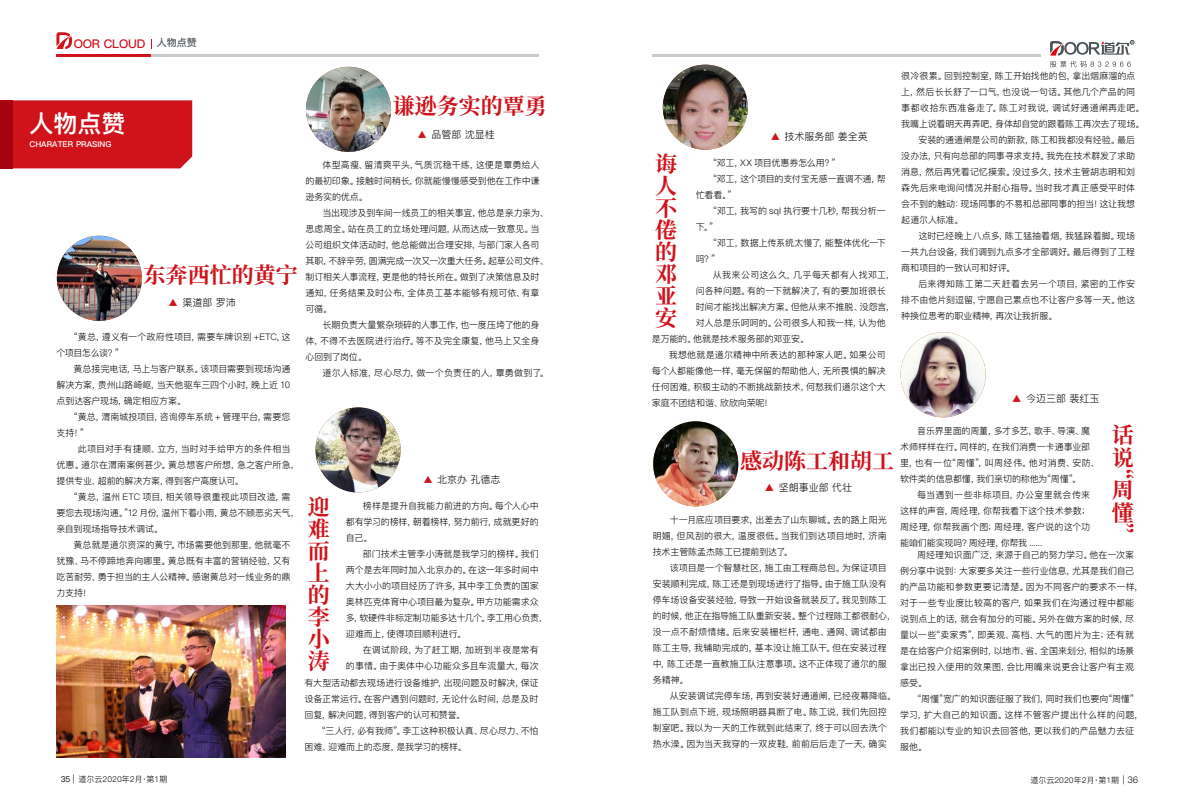
<style>
.page{position:relative;width:1191px;height:808px;background:#fff}
.page>*{position:absolute;margin:0;border:0;box-sizing:border-box;transform-origin:0 0}
.t1{font:24px "Ping Fang SC Heavy";color:#fff}
.t2{font:700 22px/22px "Source Han Serif CN";color:#d0121b;text-align:justify}
.t3{font:12px "Ping Fang SC Bold";letter-spacing:-.02em;color:#d0121b}
.t4{font:10px "Ping Fang SC Regular";color:#000}
.t5{font:10px "Ping Fang SC Bold";color:#4e5357}
.t6{font:9px/16px "Ping Fang SC Regular";letter-spacing:-.005em;color:#000}
.t7{font:9px/16px "Ping Fang SC Regular";letter-spacing:.015em;color:#000;text-align:right}
.t8{font:9px "Ping Fang SC Regular";letter-spacing:.02em;color:#000}
.t9{font:9px "Ping Fang SC Regular";letter-spacing:.045em;color:#000}
.t10{font:9px "Ping Fang SC Regular";letter-spacing:.025em;color:#000}
.t11{font:9px "Ping Fang SC Regular";letter-spacing:-.035em;color:#000}
.t12{font:9px "Ping Fang SC Regular";letter-spacing:-.03em;color:#000}
.t13{font:9px "Ping Fang SC Regular";letter-spacing:.04em;color:#000}
.t14{font:8px "Ping Fang SC Regular";color:#000}
.t15{font:8px "Ping Fang SC Heavy";color:#fff}
.s1{color:#d0121b}
.s2{font-family:"Ping Fang SC Medium"}
.s3{font-size:9px}
</style>
<div class="page">
<svg style="left:56px;top:32px;width:16px;height:17px"></svg>
<hr style="left:56px;top:54px;width:95px;height:3px;background:#d0121b">
<hr style="left:151px;top:54px;width:388px;height:3px;background:#c9caca">
<hr style="left:652px;top:54px;width:388px;height:3px;background:#c9caca">
<svg style="left:1050px;top:40px;width:84px;height:27px"></svg>
<div style="left:13px;top:100px;width:179px;height:68px;background:#d0121b"></div>
<div style="left:0;top:100px;width:13px;height:68px;background:#a5040e"></div>
<img style="left:57px;top:236px;width:85px;height:85px;border-radius:43px">
<img style="left:306px;top:67px;width:85px;height:85px;border-radius:43px">
<img style="left:315px;top:407px;width:85px;height:85px;border-radius:43px">
<img style="left:663px;top:65px;width:85px;height:85px;border-radius:43px">
<img style="left:653px;top:421px;width:85px;height:85px;border-radius:43px">
<img style="left:900px;top:332px;width:85px;height:85px;border-radius:43px">
<img style="left:56px;top:605px;width:229px;height:153px">
<h3 class="t3" style="left:74px;top:37px;width:73px">OOR CLOUD</h3>
<p class="t5" style="left:157px;top:37px;width:41px">人物点赞</p>
<h1 class="t1" style="left:29px;top:109px;width:97px">人物点赞</h1>
<p class="t15" style="left:29px;top:139px;width:83px">CHARATER PRASING</p>
<h2 class="t2" style="left:393px;top:95px;width:155px">谦逊务实的覃勇</h2>
<p class="t4" style="left:417px;top:128px;width:79px"><span class="s1">▲</span> 品管部沈显桂</p>
<p class="t6" style="left:305px;top:157px;width:235px;text-align:justify;text-indent:17px">体型高瘦、留清爽平头，气质沉稳干练，这便是覃勇给人的最初印象。接触时间稍长，你就能慢慢感受到他在工作中谦逊务实的优点。</p>
<p class="t6" style="left:305px;top:205px;width:244px;text-indent:17px">当出现涉及到车间一线员工的相关事宜，他总是亲力亲为、思虑周全。站在员工的立场处理问题，从而达成一致意见。当公司组织文体活动时，他总能做出合理安排，与部门家人各司其职，不辞辛劳，圆满完成一次又一次重大任务。起草公司文件、制订相关人事流程，更是他的特长所在。做到了决策信息及时通知，任务结果及时公布，全体员工基本能够有规可依、有章可循。</p>
<p class="t6" style="left:305px;top:317px;width:235px;text-align:justify;text-indent:17px">长期负责大量繁杂琐碎的人事工作，也一度压垮了他的身体，不得不去医院进行治疗。等不及完全康复，他马上又全身心回到了岗位。</p>
<p class="t8" style="left:322px;top:368px;width:227px">道尔人标准，尽心尽力，做一个负责任的人，覃勇做到了。</p>
<h2 class="t2" style="left:144px;top:264px;width:156px">东奔西忙的黄宁</h2>
<p class="t4" style="left:168px;top:296px;width:69px"><span class="s1">▲</span> 渠道部罗沛</p>
<p class="t6" style="left:56px;top:329px;width:235px;text-indent:17px">“黄总，遵义有一个政府性项目，需要车牌识别 +ETC, 这个项目怎么谈？”</p>
<p class="t6" style="left:56px;top:361px;width:235px;text-align:justify;text-indent:17px">黄总接完电话，马上与客户联系。该项目需要到现场沟通解决方案，贵州山路崎岖，当天他驱车三四个小时，晚上近 10点到达客户现场，确定相应方案。</p>
<p class="t6" style="left:56px;top:409px;width:235px;text-indent:17px">“黄总，渭南城投项目，咨询停车系统 + 管理平台，需要您支持！”</p>
<p class="t6" style="left:56px;top:441px;width:244px;text-indent:21px">此项目对手有捷顺、立方，当时对手给甲方的条件相当优惠。道尔在渭南案例甚少。黄总想客户所想，急之客户所急，提供专业、超前的解决方案，得到客户高度认可。</p>
<p class="t6" style="left:56px;top:489px;width:244px;text-indent:17px">“黄总，温州 ETC 项目，相关领导很重视此项目改造，需要您去现场沟通。”12 月份，温州下着小雨，黄总不顾恶劣天气，亲自到现场指导技术调试。</p>
<p class="t6" style="left:56px;top:537px;width:235px;text-align:justify;text-indent:17px">黄总就是道尔资深的黄宁。市场需要他到那里，他就毫不犹豫、马不停蹄地奔向哪里。黄总既有丰富的营销经验，又有吃苦耐劳、勇于担当的主人公精神。感谢黄总对一线业务的鼎力支持！</p>
<p class="t4" style="left:423px;top:473px;width:79px"><span class="s1">▲</span> 北京办孔德志</p>
<h2 class="t2" style="left:308px;top:495px;width:25px">迎难而上的李小涛</h2>
<p class="t6" style="left:304px;top:674px;width:235px;text-align:justify">有大型活动都去现场进行设备维护，出现问题及时解决，保证设备正常运行。在客户遇到问题时，无论什么时间，总是及时回复，解决问题，得到客户的认可和赞誉。</p>
<p class="t6" style="left:304px;top:722px;width:235px;text-indent:17px">“三人行，必有我师”。李工这种积极认真、尽心尽力、不怕困难、迎难而上的态度，是我学习的榜样。</p>
<p class="t6" style="left:346px;top:498px;width:194px;text-align:justify;text-indent:17px">榜样是提升自我能力前进的方向。每个人心中都有学习的榜样，朝着榜样，努力前行，成就更好的自己。</p>
<p class="t6" style="left:346px;top:546px;width:203px;text-indent:17px">部门技术主管李小涛就是我学习的榜样。我们两个是去年同时加入北京办的。在这一年多时间中大大小小的项目经历了许多，其中李工负责的国家奥林匹克体育中心项目最为复杂。甲方功能需求众多，软硬件非标定制功能多达十几个。李工用心负责，迎难而上，使得项目顺利进行。</p>
<p class="t7" style="left:346px;top:642px;width:194px">在调试阶段，为了赶工期，加班到半夜是常有<br>的事情。由于奥体中心功能众多且车流量大，每次</p>
<h2 class="t2" style="left:655px;top:153px;width:25px">诲人不倦的邓亚安</h2>
<p class="t4" style="left:770px;top:131px;width:99px"><span class="s1">▲</span> 技术服务部姜全英</p>
<p class="t6" style="left:712px;top:155px;width:125px">“邓工，XX 项目优惠券怎么用？”</p>
<p class="t11" style="left:712px;top:174px;width:175px">“邓工，这个项目的支付宝无感一直调不通，帮</p>
<p class="t6" style="left:695px;top:187px;width:38px">忙看看。”</p>
<p class="t6" style="left:712px;top:203px;width:175px">“邓工，我写的 sql 执行要十几秒，帮我分析一</p>
<p class="t6" style="left:695px;top:219px;width:19px">下。”</p>
<p class="t12" style="left:712px;top:238px;width:175px">“邓工，数据上传系统太慢了，能整体优化一下</p>
<p class="t6" style="left:695px;top:251px;width:21px">吗？”</p>
<p class="t13" style="left:712px;top:270px;width:184px">从我来公司这么久，几乎每天都有人找邓工，</p>
<p class="t7" style="left:695px;top:283px;width:192px">问各种问题。有的一下就解决了，有的要加班很长</p>
<p class="t6" style="left:695px;top:299px;width:201px">时间才能找出解决方案。但他从来不推脱、没怨言，</p>
<p class="t6" style="left:695px;top:315px;width:192px">对人总是乐呵呵的。公司很多人和我一样，认为他</p>
<p class="t6" style="left:652px;top:331px;width:158px">是万能的。他就是技术服务部的邓亚安。</p>
<p class="t7" style="left:669px;top:347px;width:218px">我想他就是道尔精神中所表达的那种家人吧。如果公司</p>
<p class="t6" style="left:652px;top:363px;width:235px">每个人都能像他一样，毫无保留的帮助他人，无所畏惧的解决</p>
<p class="t6" style="left:652px;top:379px;width:235px">任何困难，积极主动的不断挑战新技术，何愁我们道尔这个大</p>
<p class="t6" style="left:652px;top:395px;width:123px">家庭不团结和谐、欣欣向荣呢！</p>
<p class="t6" style="left:901px;top:68px;width:235px">很冷很累。回到控制室，陈工开始找他的包，拿出烟麻溜的点</p>
<p class="t6" style="left:901px;top:84px;width:235px">上，然后长长舒了一口气，也没说一句话。其他几个产品的同</p>
<p class="t9" style="left:901px;top:103px;width:244px">事都收拾东西准备走了。陈工对我说，调试好通道闸再走吧。</p>
<p class="t6" style="left:901px;top:116px;width:244px">我嘴上说着明天再弄吧，身体却自觉的跟着陈工再次去了现场。</p>
<p class="t6" style="left:918px;top:132px;width:218px">安装的通道闸是公司的新款，陈工和我都没有经验。最后</p>
<p class="t6" style="left:901px;top:148px;width:235px">没办法，只有向总部的同事寻求支持。我先在技术群发了求助</p>
<p class="t6" style="left:901px;top:164px;width:235px">消息，然后再凭着记忆摸索。没过多久，技术主管胡志明和刘</p>
<p class="t8" style="left:901px;top:183px;width:235px">森先后来电询问情况并耐心指导。当时我才真正感受平时体</p>
<p class="t6" style="left:901px;top:196px;width:235px">会不到的触动：现场同事的不易和总部同事的担当！这让我想</p>
<p class="t6" style="left:901px;top:212px;width:63px">起道尔人标准。</p>
<p class="t7" style="left:918px;top:228px;width:218px">这时已经晚上八点多，陈工猛抽着烟，我猛跺着脚。现场</p>
<p class="t6" style="left:901px;top:244px;width:235px">一共九台设备，我们调到九点多才全部调好。最后得到了工程</p>
<p class="t6" style="left:901px;top:260px;width:115px">商和项目的一致认可和好评。</p>
<p class="t10" style="left:918px;top:279px;width:218px">后来得知陈工第二天赶着去另一个项目，紧密的工作安</p>
<p class="t6" style="left:901px;top:292px;width:235px">排不由他片刻逗留，宁愿自己累点也不让客户多等一天。他这</p>
<p class="t6" style="left:901px;top:308px;width:157px">种换位思考的职业精神，再次让我折服。</p>
<p class="t4" style="left:1012px;top:393px;width:89px"><span class="s1">▲</span> 今迈三部裴红玉</p>
<h2 class="t2" style="left:1112px;top:424px;width:23px">话说</h2>
<h2 class="t2" style="left:1133px;top:458px;width:23px;rotate:90deg">“</h2>
<h2 class="t2" style="left:1111px;top:479px;width:23px">周懂</h2>
<h2 class="t2" style="left:1133px;top:522px;width:23px;rotate:90deg">”</h2>
<p class="t6" style="left:900px;top:422px;width:201px;text-indent:17px">音乐界里面的周董，多才多艺，歌手、导演、魔术师样样在行。同样的，在我们消费一卡通事业部里，也有一位“周懂”，叫周经伟。他对消费、安防、软件类的信息都懂，我们亲切的称他为“周懂”。</p>
<p class="t6" style="left:900px;top:486px;width:192px;text-align:justify;text-indent:17px">每当遇到一些非标项目，办公室里就会传来这样的声音，周经理，你帮我看下这个技术参数；周经理，你帮我画个图；周经理，客户说的这个功能咱们能实现吗？周经理，你帮我 ......</p>
<h2 class="t2" style="left:740px;top:449px;width:155px">感动陈工和胡工</h2>
<p class="t4" style="left:764px;top:482px;width:89px"><span class="s1">▲</span> 坚朗事业部代壮</p>
<p class="t6" style="left:653px;top:511px;width:235px;text-align:justify;text-indent:17px">十一月底应项目要求，出差去了山东聊城。去的路上阳光明媚，但风刮的很大，温度很低。当我们到达项目地时，济南技术主管陈孟杰陈工已提前到达了。</p>
<p class="t6" style="left:653px;top:559px;width:244px;text-indent:17px">该项目是一个智慧社区，施工由工程商总包。为保证项目安装顺利完成，陈工还是到现场进行了指导。由于施工队没有停车场设备安装经验，导致一开始设备就装反了。我见到陈工的时候，他正在指导施工队重新安装。整个过程陈工都很耐心，没一点不耐烦情绪。后来安装栅栏杆，通电、通网、调试都由陈工主导，我辅助完成的，基本没让施工队干。但在安装过程中，陈工还是一直教施工队注意事项。这不正体现了道尔的服务精神。</p>
<p class="t6" style="left:653px;top:687px;width:244px;text-indent:17px">从安装调试完停车场，再到安装好通道闸，已经夜幕降临。施工队到点下班，现场照明器具断了电。陈工说，我们先回控制室吧。我以为一天的工作就到此结束了，终于可以回去洗个热水澡。因为当天我穿的一双皮鞋，前前后后走了一天，确实</p>
<p class="t6" style="left:900px;top:546px;width:245px;text-indent:17px">周经理知识面广泛，来源于自己的努力学习。他在一次案例分享中说到：大家要多关注一些行业信息，尤其是我们自己的产品功能和参数更要记清楚。因为不同客户的要求不一样，对于一些专业度比较高的客户，如果我们在沟通过程中都能说到点上的话，就会有加分的可能。另外在做方案的时候，尽量以一些“卖家秀”，即美观、高档、大气的图片为主；还有就是在给客户介绍案例时，以地市、省、全国来划分，相似的场景拿出已投入使用的效果图，会比用嘴来说更会让客户有主观感受。</p>
<p class="t6" style="left:900px;top:690px;width:245px;text-indent:17px">“周懂”宽广的知识面征服了我们，同时我们也要向“周懂”学习，扩大自己的知识面。这样不管客户提出什么样的问题，我们都能以专业的知识去回答他，更以我们的产品魅力去征服他。</p>
<p class="t14" style="left:61px;top:775px;width:108px"><span class="s2">35</span> <span class="s3">|</span> 道尔云2020年2月·第1期</p>
<p class="t14" style="left:1030px;top:775px;width:109px">道尔云2020年2月·第1期 <span class="s3">| 36</span></p>
</div>
